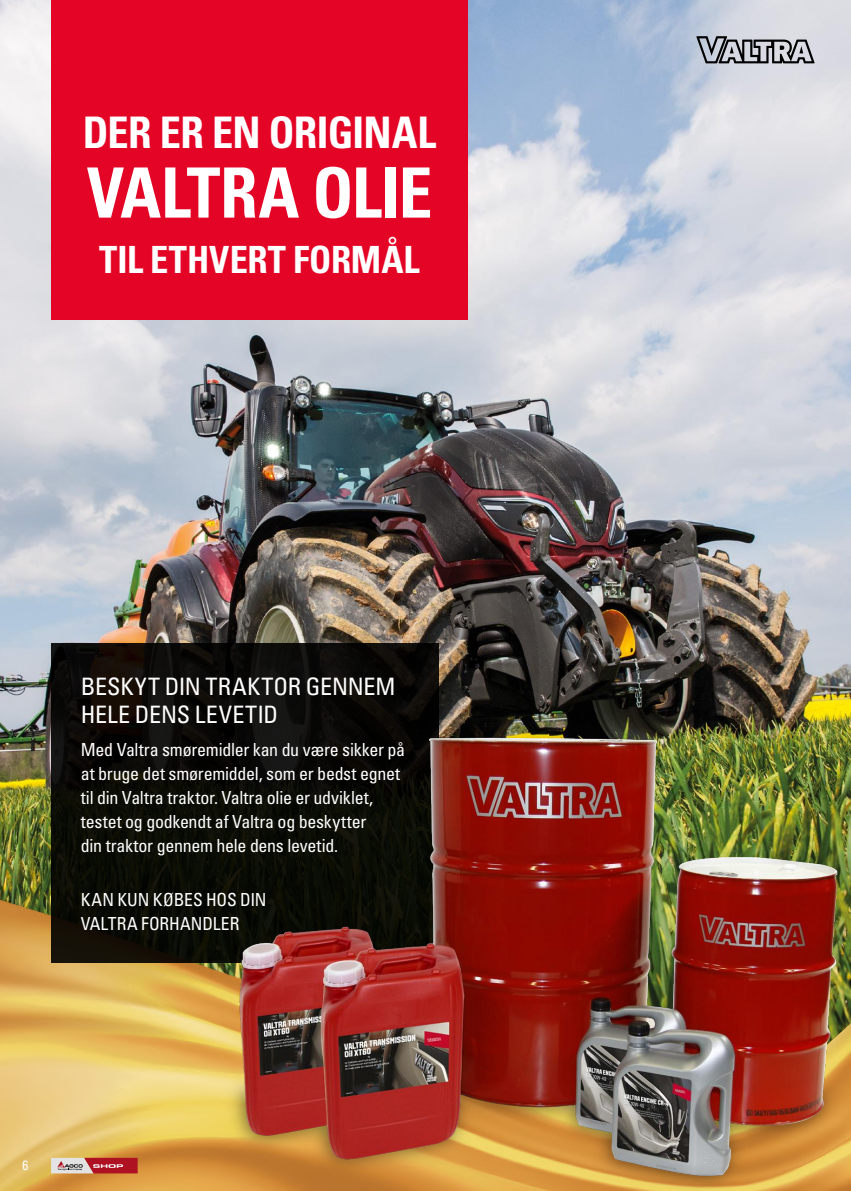
<style>
.page{position:relative;width:851px;height:1191px;background:#fff}
.page>*{position:absolute;margin:0;border:0;box-sizing:border-box;transform-origin:0 0}
.t1{font:700 condensed 69.45px "Univers LT Std";letter-spacing:-.015em;color:#fff}
.t2{font:700 condensed 43.5px "Univers LT Std";letter-spacing:-.015em;color:#fff}
.t3{font:700 condensed 37.5px "Univers LT Std";color:#fff}
.t4{font:condensed 24px/28.5px "Univers LT Std";color:#fff}
.t5{font:condensed 18px/24px "Univers LT Std";letter-spacing:-.015em;color:#fff}
.t6{font:condensed 13.5px "Univers LT Std";color:#fff}
</style>
<div class="page">
<img style="left:0;top:0;width:850px;height:828px">
<div style="left:51px;top:0;width:417px;height:319px;background:#e40426"></div>
<img style="left:0;top:828px;width:126px;height:363px">
<div style="left:51px;top:643px;width:387px;height:319px;background:#0c0c06"></div>
<img style="left:126px;top:673px;width:724px;height:518px">
<svg style="left:51px;top:1157px;width:87px;height:16px"></svg>
<svg style="left:696px;top:36px;width:118px;height:27px;background:#8b8e94"></svg>
<h2 class="t2" style="left:83px;top:106px;width:355px">DER ER EN ORIGINAL</h2>
<h1 class="t1" style="left:87px;top:150px;width:347px">VALTRA OLIE</h1>
<h3 class="t3" style="left:99px;top:237px;width:322px">TIL ETHVERT FORMÅL</h3>
<h3 class="t4" style="left:81px;top:671px;width:316px">BESKYT DIN TRAKTOR GENNEM<br>HELE DENS LEVETID</h3>
<p class="t5" style="left:81px;top:737px;width:326px">Med Valtra smøremidler kan du være sikker på at bruge det smøremiddel, som er bedst egnet til din Valtra traktor. Valtra olie er udviklet, testet og godkendt af Valtra og beskytter<br>din traktor gennem hele dens levetid.</p>
<p class="t5" style="left:81px;top:887px;width:187px">KAN KUN KØBES HOS DIN<br>VALTRA FORHANDLER</p>
<p class="t6" style="left:23px;top:1157px;width:7px">6</p>
</div>
